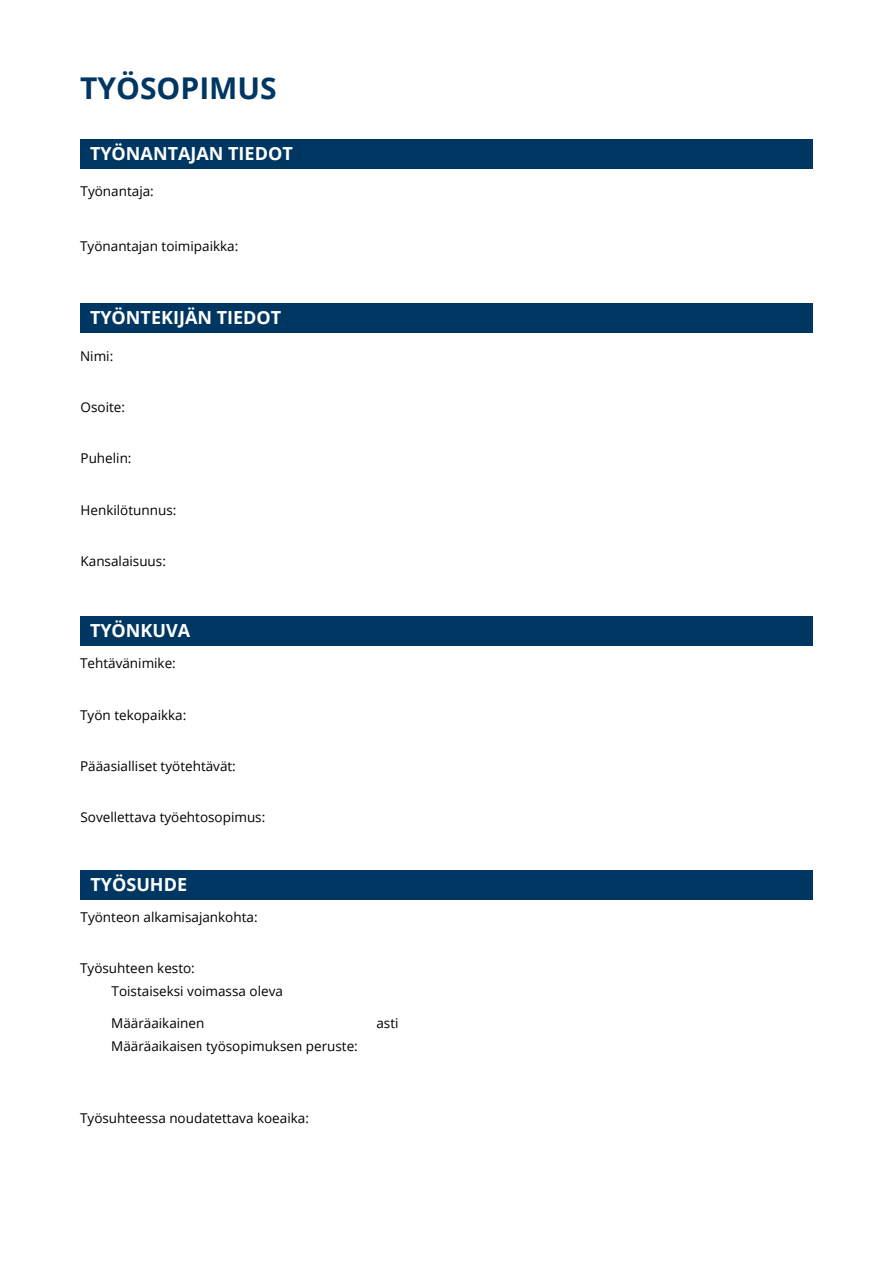
<style>
.page{position:relative;width:893px;height:1263px;background:#fff}
.page>*{position:absolute;margin:0;border:0;box-sizing:border-box;transform-origin:0 0}
.t1{font:700 30px "Open Sans";color:#003762}
.t2{font:700 18px "Open Sans";color:#fff}
.t3{font:13.5px/22.6px "Open Sans";color:#000}
</style>
<div class="page">
<div style="left:80px;top:617px;width:733px;height:29px;background:#003762"></div>
<div style="left:81px;top:870px;width:732px;height:30px;background:#003762"></div>
<div style="left:80px;top:140px;width:733px;height:29px;background:#003762"></div>
<div style="left:80px;top:303px;width:733px;height:30px;background:#003762"></div>
<h1 class="t1" style="left:80px;top:67px;width:198px">TYÖSOPIMUS</h1>
<h2 class="t2" style="left:90px;top:141px;width:204px">TYÖNANTAJAN TIEDOT</h2>
<p class="t3" style="left:81px;top:179px;width:75px">Työnantaja:</p>
<p class="t3" style="left:80px;top:234px;width:160px">Työnantajan toimipaikka:</p>
<h2 class="t2" style="left:90px;top:305px;width:193px">TYÖNTEKIJÄN TIEDOT</h2>
<p class="t3" style="left:80px;top:344px;width:35px">Nimi:</p>
<p class="t3" style="left:81px;top:395px;width:46px">Osoite:</p>
<p class="t3" style="left:81px;top:447px;width:52px">Puhelin:</p>
<p class="t3" style="left:81px;top:498px;width:97px">Henkilötunnus:</p>
<p class="t3" style="left:81px;top:549px;width:87px">Kansalaisuus:</p>
<h2 class="t2" style="left:90px;top:618px;width:102px">TYÖNKUVA</h2>
<p class="t3" style="left:80px;top:652px;width:97px">Tehtävänimike:</p>
<p class="t3" style="left:80px;top:703px;width:108px">Työn tekopaikka:</p>
<p class="t3" style="left:80px;top:754px;width:157px">Pääasialliset työtehtävät:</p>
<p class="t3" style="left:81px;top:806px;width:186px">Sovellettava työehtosopimus:</p>
<h2 class="t2" style="left:90px;top:872px;width:98px">TYÖSUHDE</h2>
<p class="t3" style="left:81px;top:905px;width:179px">Työnteon alkamisajankohta:</p>
<p class="t3" style="left:112px;top:956px;width:173px;text-indent:-31px">Työsuhteen kesto:<br>Toistaiseksi voimassa oleva</p>
<p class="t3" style="left:111px;top:1011px;width:95px">Määräaikainen</p>
<p class="t3" style="left:376px;top:1011px;width:24px">asti</p>
<p class="t3" style="left:111px;top:1034px;width:248px">Määräaikaisen työsopimuksen peruste:</p>
<p class="t3" style="left:80px;top:1107px;width:230px">Työsuhteessa noudatettava koeaika:</p>
</div>
